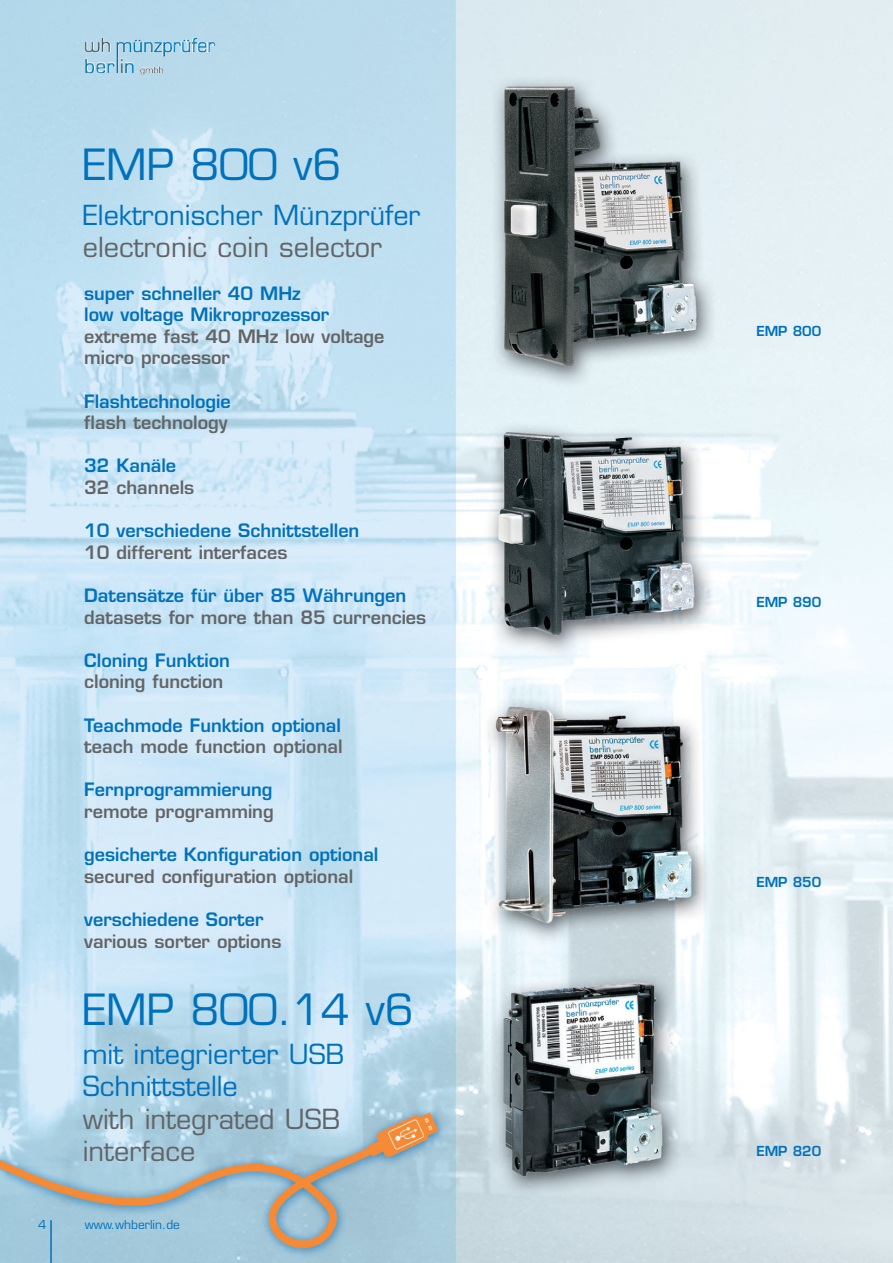
<style>
.page{position:relative;width:893px;height:1263px;background:#fff}
.page>*{position:absolute;margin:0;border:0;box-sizing:border-box;transform-origin:0 0}
.t1{font:42px "Eurostile";color:#0071bc}
.t2{font:27px/32.4px "Eurostile";color:#0071bc}
.t3{font:27px/32.4px "Eurostile";color:#636466}
.t4{font:600 18px/21.6px "Eurostile";color:#0071bc}
.t5{font:600 18px/21.6px "Eurostile";color:#636466}
.t6{font:600 13.5px "Eurostile";color:#0071bc}
.t7{font:12px "Eurostile";color:#0071bc}
</style>
<div class="page">
<img style="left:0;top:0;width:893px;height:1263px">
<img style="left:102px;top:38px;width:95px;height:35px">
<hr style="left:51px;top:1220px;width:1px;height:43px;background:#0071bc">
<h1 class="t1" style="left:83px;top:149px;width:260px">EMP 800 v6</h1>
<h2 class="t2" style="left:83px;top:201px;width:339px">Elektronischer Münzprüfer</h2>
<h2 class="t3" style="left:83px;top:234px;width:301px">electronic coin selector</h2>
<p class="t4" style="left:84px;top:284px;width:247px">super schneller 40 MHz low voltage Mikroprozessor</p>
<p class="t5" style="left:84px;top:327px;width:302px">extreme fast 40 MHz low voltage micro processor</p>
<p class="t4" style="left:84px;top:392px;width:148px">Flashtechnologie</p>
<p class="t5" style="left:84px;top:414px;width:145px">flash technology</p>
<p class="t4" style="left:84px;top:457px;width:93px">32 Kanäle</p>
<p class="t5" style="left:84px;top:478px;width:111px">32 channels</p>
<p class="t4" style="left:84px;top:522px;width:277px">10 verschiedene Schnittstellen</p>
<p class="t5" style="left:84px;top:543px;width:205px">10 different interfaces</p>
<p class="t4" style="left:84px;top:586px;width:323px">Datensätze für über 85 Währungen</p>
<p class="t5" style="left:84px;top:608px;width:343px">datasets for more than 85 currencies</p>
<p class="t4" style="left:84px;top:651px;width:147px">Cloning Funktion</p>
<p class="t5" style="left:84px;top:673px;width:141px">cloning function</p>
<p class="t4" style="left:84px;top:716px;width:258px">Teachmode Funktion optional</p>
<p class="t5" style="left:84px;top:738px;width:260px">teach mode function optional</p>
<p class="t4" style="left:84px;top:781px;width:190px">Fernprogrammierung</p>
<p class="t5" style="left:84px;top:802px;width:191px">remote programming</p>
<p class="t4" style="left:84px;top:846px;width:296px">gesicherte Konfiguration optional</p>
<p class="t5" style="left:84px;top:867px;width:270px">secured configuration optional</p>
<p class="t4" style="left:84px;top:910px;width:181px">verschiedene Sorter</p>
<p class="t5" style="left:84px;top:932px;width:199px">various sorter options</p>
<h1 class="t1" style="left:83px;top:993px;width:333px">EMP 800.14 v6</h1>
<h2 class="t2" style="left:83px;top:1040px;width:263px">mit integrierter USB<br>Schnittstelle</h2>
<h2 class="t3" style="left:83px;top:1105px;width:259px">with integrated USB interface</h2>
<p class="t7" style="left:38px;top:1220px;width:10px">4</p>
<p class="t7" style="left:85px;top:1220px;width:97px">www.whberlin.de</p>
<p class="t6" style="left:756px;top:325px;width:66px">EMP 800</p>
<p class="t6" style="left:756px;top:597px;width:66px">EMP 890</p>
<p class="t6" style="left:756px;top:877px;width:66px">EMP 850</p>
<p class="t6" style="left:756px;top:1145px;width:66px">EMP 820</p>
</div>
